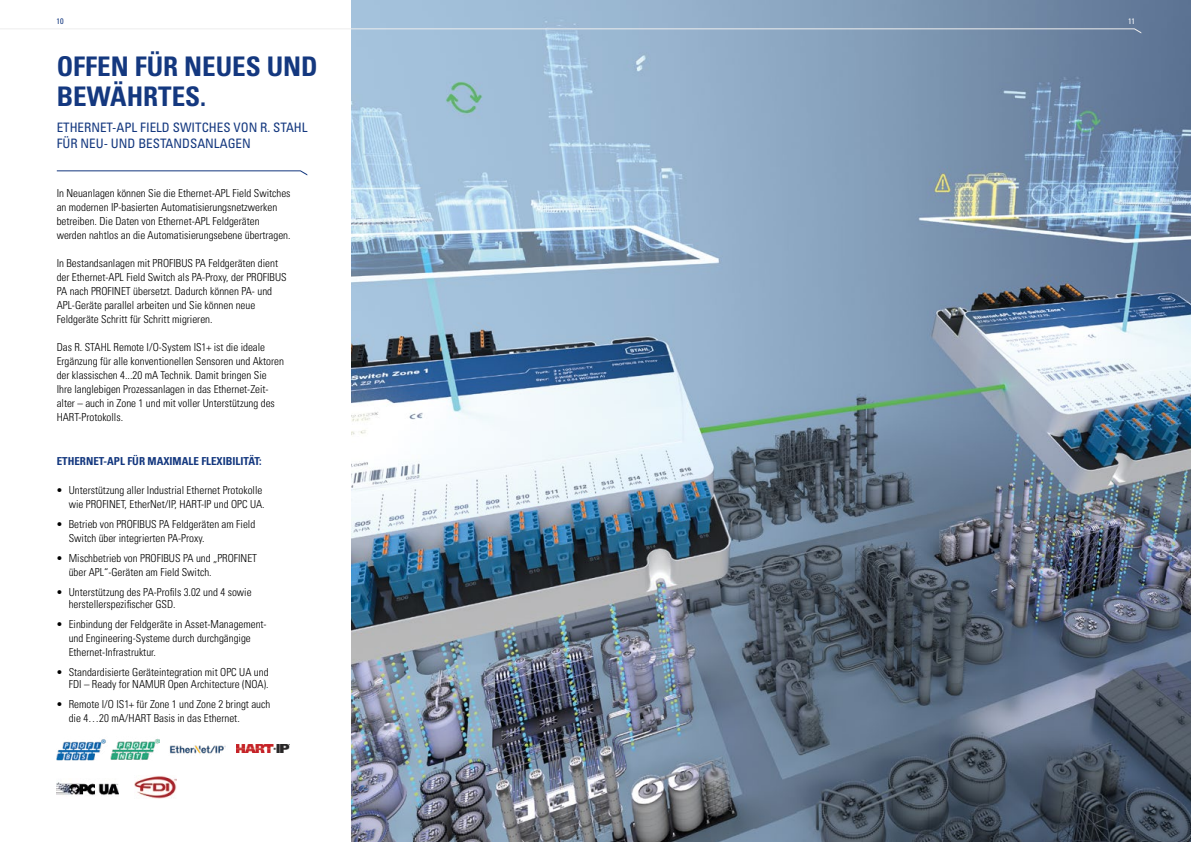
<style>
.page{position:relative;width:1191px;height:842px;background:#fff}
.page>*{position:absolute;margin:0;border:0;box-sizing:border-box;transform-origin:0 0}
.t1{font:700 condensed 27px/30px "Univers LT Pro";color:#14387f}
.t2{font:condensed 13px/16px "Univers LT Pro";color:#14387f}
.t3{font:300 condensed 11px/14px "Univers LT Pro";color:#000}
.t4{font:700 condensed 11px "Univers LT Pro";color:#14387f}
.t5{font:condensed 8px "Univers LT Pro";color:#14387f}
.t6{font:condensed 8px "Univers LT Pro";color:#fff}
</style>
<div class="page">
<img style="left:351px;top:0;width:840px;height:842px">
<svg style="left:57px;top:170px;width:250px;height:5px"></svg>
<img style="left:236px;top:744px;width:53px;height:9px">
<img style="left:57px;top:739px;width:49px;height:22px">
<img style="left:110px;top:738px;width:49px;height:22px">
<img style="left:169px;top:745px;width:57px;height:9px">
<svg style="left:0;top:28px;width:1141px;height:5px"></svg>
<img style="left:57px;top:782px;width:62px;height:13px">
<img style="left:134px;top:775px;width:42px;height:24px">
<p class="t5" style="left:57px;top:16px;width:9px">10</p>
<h1 class="t1" style="left:57px;top:51px;width:262px">OFFEN FÜR NEUES UND<br>BEWÄHRTES.</h1>
<p class="t2" style="left:57px;top:119px;width:252px">ETHERNET-APL FIELD SWITCHES VON R. STAHL<br>FÜR NEU- UND BESTANDSANLAGEN</p>
<p class="t3" style="left:57px;top:185px;width:235px">In Neuanlagen können Sie die Ethernet-APL Field Switches an modernen IP-basierten Automatisierungsnetzwerken betreiben. Die Daten von Ethernet-APL Feldgeräten werden nahtlos an die Automatisierungsebene übertragen.</p>
<p class="t3" style="left:57px;top:255px;width:231px">In Bestandsanlagen mit PROFIBUS PA Feldgeräten dient der Ethernet-APL Field Switch als PA-Proxy, der PROFIBUS PA nach PROFINET übersetzt. Dadurch können PA- und APL-Geräte parallel arbeiten und Sie können neue Feldgeräte Schritt für Schritt migrieren.</p>
<p class="t3" style="left:57px;top:339px;width:229px">Das R. STAHL Remote I/O-System IS1+ ist die ideale Ergänzung für alle konventionellen Sensoren und Aktoren der klassischen 4...20 mA Technik. Damit bringen Sie Ihre langlebigen Prozessanlagen in das Ethernet-Zeit&shy;alter – auch in Zone 1 und mit voller Unterstützung des HART-Protokolls.</p>
<p class="t4" style="left:57px;top:454px;width:206px">ETHERNET-APL FÜR MAXIMALE FLEXIBILITÄT:</p>
<p class="t3" style="left:57px;top:482px;width:209px;text-align:right">• Unterstützung aller Industrial Ethernet Protokolle wie PROFINET, EtherNet/IP, HART-IP und OPC UA.</p>
<p class="t3" style="left:69px;top:516px;width:188px;text-indent:-12px">• Betrieb von PROFIBUS PA Feldgeräten am Field<br>Switch über integrierten PA-Proxy.</p>
<p class="t3" style="left:69px;top:550px;width:190px;text-indent:-12px">• Mischbetrieb von PROFIBUS PA und „PROFINET über APL“-Geräten am Field Switch.</p>
<p class="t3" style="left:69px;top:585px;width:184px;line-height:12px;text-indent:-12px">• Unterstützung des PA-Profils 3.02 und 4 sowie herstellerspezifischer GSD.</p>
<p class="t3" style="left:69px;top:616px;width:199px;text-indent:-12px">• Einbindung der Feldgeräte in Asset-Management&shy;und Engineering-Systeme durch durchgängige<br>Ethernet-Infrastruktur.</p>
<p class="t3" style="left:57px;top:665px;width:213px;line-height:12px;text-align:right">• Standardisierte Geräteintegration mit OPC UA und<br>FDI – Ready for NAMUR Open Architecture (NOA).</p>
<p class="t3" style="left:69px;top:696px;width:203px;text-indent:-12px">• Remote I/O IS1+ für Zone 1 und Zone 2 bringt auch die 4…20 mA/HART Basis in das Ethernet.</p>
<p class="t6" style="left:1128px;top:16px;width:9px">11</p>
</div>
